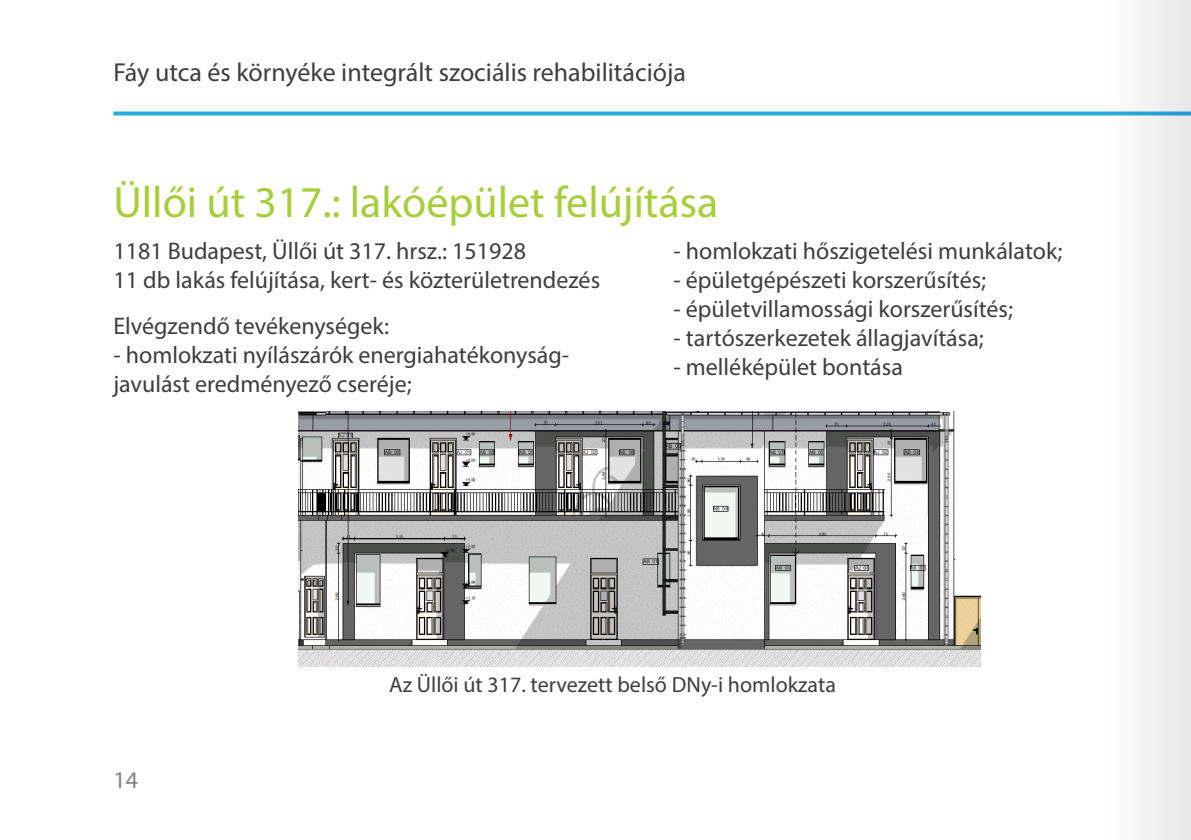
<style>
.page{position:relative;width:1191px;height:840px;background:#fff}
.page>*{position:absolute;margin:0;border:0;box-sizing:border-box;transform-origin:0 0}
.tartalomhoz{font:44px "Myriad Pro";color:#a6ce39}
.t1{font:26px "Myriad Pro";color:#3e3e3f}
.t2{font:24px/28.8px "Myriad Pro";color:#3e3e3f}
.t3{font:24px "Myriad Pro";color:#808285}
.t4{font:22px "Myriad Pro";color:#3e3e3f}
</style>
<div class="page">
<svg style="left:113px;top:111px;width:993px;height:4px;background:#44b5e5"></svg>
<img style="left:298px;top:411px;width:682px;height:254px">
<div style="left:1106px;top:0;width:85px;height:839px;background:#f3f3f3"></div>
<p class="t1" style="left:113px;top:56px;width:574px">Fáy utca és környéke integrált szociális rehabilitációja</p>
<p class="tartalomhoz" style="left:113px;top:175px;width:606px">Üllői út 317.: lakóépület felújítása</p>
<p class="t2" style="left:113px;top:236px;width:488px">1181 Budapest, Üllői út 317. hrsz.: 151928<br>11 db lakás felújítása, kert- és közterületrendezés</p>
<p class="t2" style="left:113px;top:311px;width:277px">Elvégzendő tevékenységek:</p>
<p class="t2" style="left:113px;top:340px;width:457px">- homlokzati nyílászárók energiahatékonyság&shy;javulást eredményező cseréje;</p>
<p class="t2" style="left:673px;top:236px;width:390px">- homlokzati hőszigetelési munkálatok;</p>
<p class="t2" style="left:673px;top:265px;width:314px">- épületgépészeti korszerűsítés;</p>
<p class="t2" style="left:673px;top:294px;width:341px">- épületvillamossági korszerűsítés;</p>
<p class="t2" style="left:673px;top:323px;width:312px">- tartószerkezetek állagjavítása;</p>
<p class="t2" style="left:673px;top:351px;width:231px">- melléképület bontása</p>
<p class="t3" style="left:113px;top:764px;width:26px">14</p>
<p class="t4" style="left:389px;top:670px;width:448px">Az Üllői út 317. tervezett belső DNy-i homlokzata</p>
</div>
